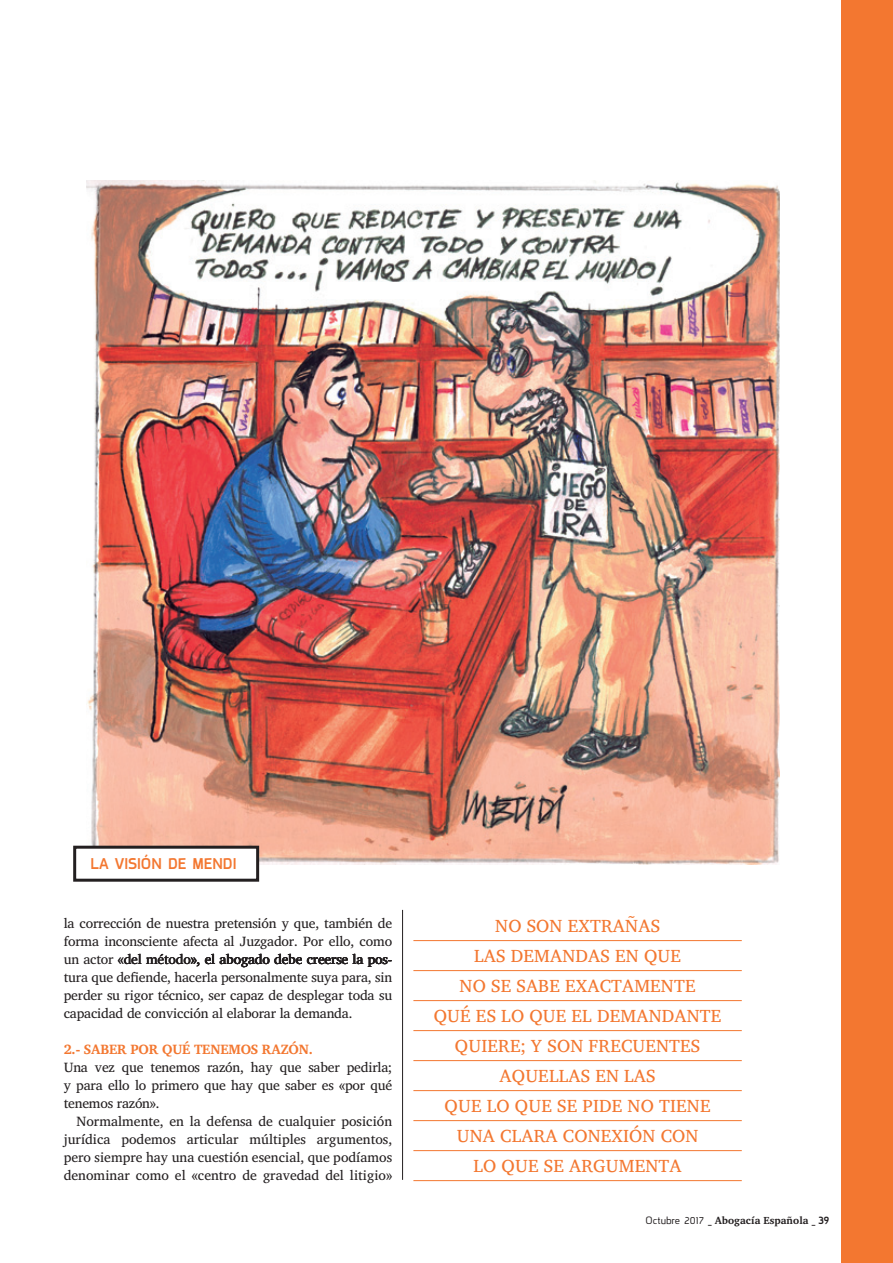
<style>
.page{position:relative;width:893px;height:1263px;background:#fff}
.page>*{position:absolute;margin:0;border:0;box-sizing:border-box;transform-origin:0 0}
.t1{font:18px "Veleka";letter-spacing:.01em;color:#f37730}
.t2{font:700 14.25px "superficial";color:#f37730}
.t3{font:13.8px/18px "Veleka";letter-spacing:-.015em;color:#231f20;text-align:justify}
.Título{font:700 13.8px "Veleka";letter-spacing:-.015em;color:#f37730}
.t4{font:700 10.5px "Veleka";color:#231f20}
.s1{font-family:"superficialbook";font-weight:400;font-size:9.75px}
.s2{font-family:"superficial"}
</style>
<div class="page">
<hr style="left:402px;top:910px;width:1px;height:270px;background:#231f20">
<img style="left:87px;top:180px;width:693px;height:684px">
<div style="left:75px;top:847px;width:183px;height:33px;background:#fff"></div>
<div style="left:73px;top:846px;width:186px;height:36px;border:3px solid #231f20"></div>
<div style="left:842px;top:0;width:51px;height:1263px;background:#f37730"></div>
<hr style="left:413px;top:940px;width:329px;height:1px;background:#f37730">
<hr style="left:413px;top:970px;width:329px;height:1px;background:#f37730">
<hr style="left:413px;top:1000px;width:329px;height:1px;background:#f37730">
<hr style="left:413px;top:1030px;width:329px;height:1px;background:#f37730">
<hr style="left:413px;top:1060px;width:329px;height:1px;background:#f37730">
<hr style="left:413px;top:1090px;width:329px;height:1px;background:#f37730">
<hr style="left:413px;top:1120px;width:329px;height:1px;background:#f37730">
<hr style="left:413px;top:1150px;width:329px;height:1px;background:#f37730">
<hr style="left:413px;top:1180px;width:329px;height:1px;background:#f37730">
<p class="t2" style="left:91px;top:854px;width:147px">LA VISIÓN DE MENDI</p>
<p class="t3" style="left:64px;top:914px;width:330px;text-align:left">la corrección de nuestra pretensión y que, también de forma inconsciente afecta al Juzgador. Por ello, como un actor «del método»<br>tura que defiende, hacerla personalmente suya para, sin perder su rigor técnico, ser capaz de desplegar toda su capacidad de convicción al elaborar la demanda.</p>
<p class="Título" style="left:64px;top:1041px;width:251px">2.- SABER POR QUÉ TENEMOS RAZÓN.</p>
<p class="t3" style="left:64px;top:1058px;width:330px">Una vez que tenemos razón, hay que saber pedirla; y para ello lo primero que hay que saber es «por qué tenemos razón».</p>
<p class="t3" style="left:64px;top:1112px;width:330px;text-indent:13px">Normalmente, en la defensa de cualquier posición jurídica podemos articular múltiples argumentos, pero siempre hay una cuestión esencial, que podíamos denominar como el «centro de gravedad del litigio»</p>
<p class="t1" style="left:495px;top:915px;width:166px">NO SON EXTRAÑAS</p>
<p class="t1" style="left:474px;top:945px;width:208px">LAS DEMANDAS EN QUE</p>
<p class="t1" style="left:460px;top:975px;width:237px">NO SE SABE EXACTAMENTE</p>
<p class="t1" style="left:434px;top:1005px;width:289px">QUÉ ES LO QUE EL DEMANDANTE</p>
<p class="t1" style="left:455px;top:1035px;width:247px">QUIERE; Y SON FRECUENTES</p>
<p class="t1" style="left:500px;top:1065px;width:158px">AQUELLAS EN LAS</p>
<p class="t1" style="left:445px;top:1095px;width:267px">QUE LO QUE SE PIDE NO TIENE</p>
<p class="t1" style="left:457px;top:1125px;width:243px">UNA CLARA CONEXIÓN CON</p>
<p class="t1" style="left:473px;top:1155px;width:210px">LO QUE SE ARGUMENTA</p>
<p class="t4" style="left:646px;top:1214px;width:185px"><span class="s1">Octubre 2017</span> _ Abogacía Española _ <span class="s2">39</span></p>
</div>
